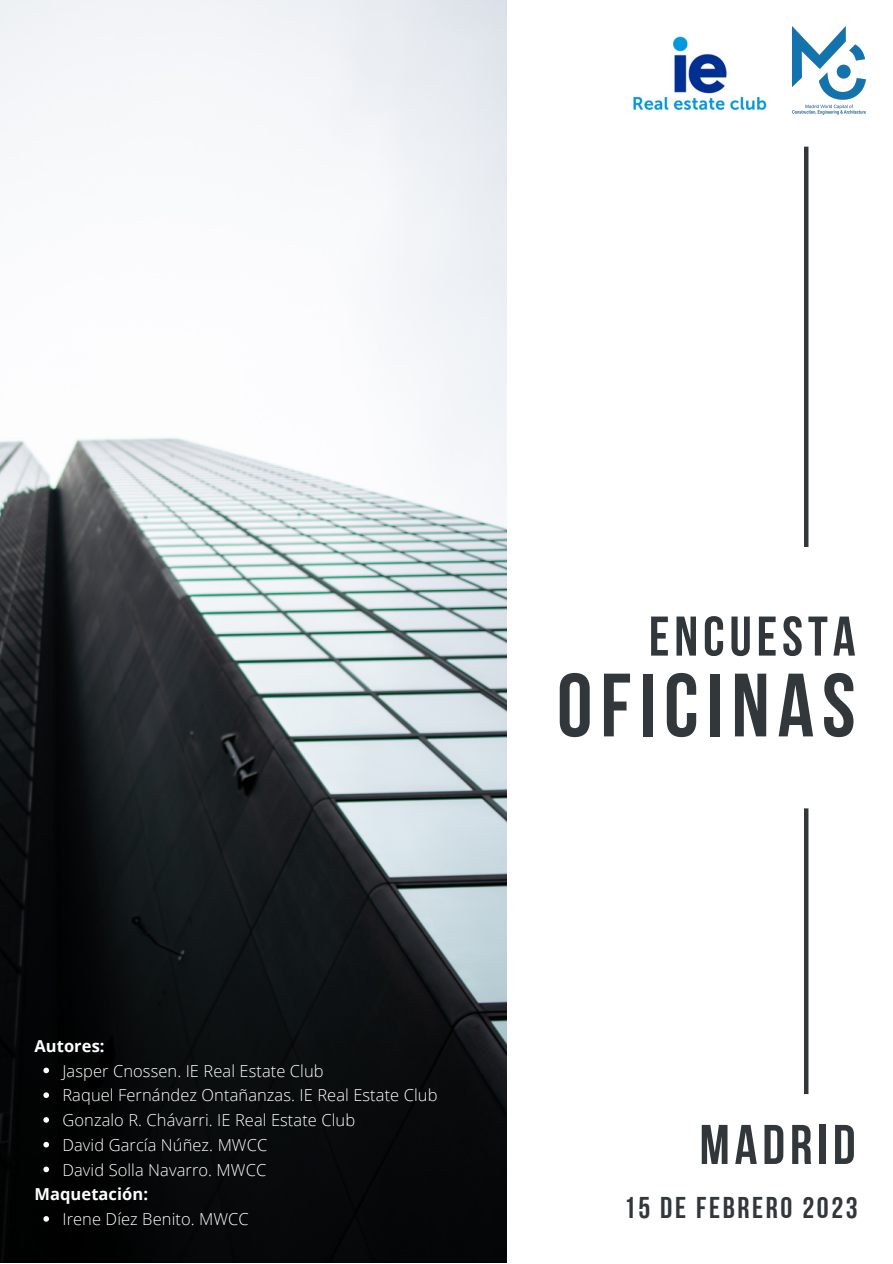
<style>
.page{position:relative;width:893px;height:1264px;background:#fff}
.page>*{position:absolute;margin:0;border:0;box-sizing:border-box;transform-origin:0 0}
.t1{font:89.55px "Bebas Neue Cyrillic";letter-spacing:.09em;color:#32373b}
.t2{font:55.8px "Bebas Neue Cyrillic";letter-spacing:.09em;color:#32373b}
.t3{font:30px "Bebas Neue Cyrillic";letter-spacing:.09em;color:#32373b}
.t4{font:300 16.5px/24.8px "Open Sans";letter-spacing:.005em;color:#fff}
.t5{font:700 16.5px "Open Sans";letter-spacing:.005em;color:#fff}
</style>
<div class="page">
<img style="left:0;top:0;width:506px;height:1262px">
<div style="left:803px;top:808px;width:5px;height:286px;background:#32373b"></div>
<div style="left:803px;top:147px;width:5px;height:400px;background:#32373b"></div>
<img style="left:633px;top:36px;width:134px;height:75px">
<img style="left:792px;top:26px;width:73px;height:88px">
<svg style="left:43px;top:1067px;width:6px;height:6px"></svg>
<svg style="left:43px;top:1092px;width:6px;height:5px"></svg>
<svg style="left:43px;top:1117px;width:6px;height:5px"></svg>
<svg style="left:43px;top:1141px;width:6px;height:6px"></svg>
<svg style="left:43px;top:1166px;width:6px;height:6px"></svg>
<svg style="left:43px;top:1215px;width:6px;height:6px"></svg>
<p class="t5" style="left:34px;top:1034px;width:72px">Autores:</p>
<p class="t4" style="left:62px;top:1057px;width:376px">Jasper Cnossen. IE Real Estate Club<br>Raquel Fernández Ontañanzas. IE Real Estate Club Gonzalo R. Chávarri. IE Real Estate Club<br>David García Núñez. MWCC<br>David Solla Navarro. MWCC</p>
<p class="t4" style="left:62px;top:1206px;width:188px">Irene Díez Benito. MWCC</p>
<p class="t5" style="left:34px;top:1182px;width:115px">Maquetación:</p>
<h2 class="t2" style="left:648px;top:613px;width:208px">ENCUESTA</h2>
<h1 class="t1" style="left:557px;top:669px;width:300px">OFICINAS</h1>
<h2 class="t2" style="left:699px;top:1122px;width:157px">MADRID</h2>
<h3 class="t3" style="left:624px;top:1195px;width:235px">15 DE FEBRERO 2023</h3>
</div>
